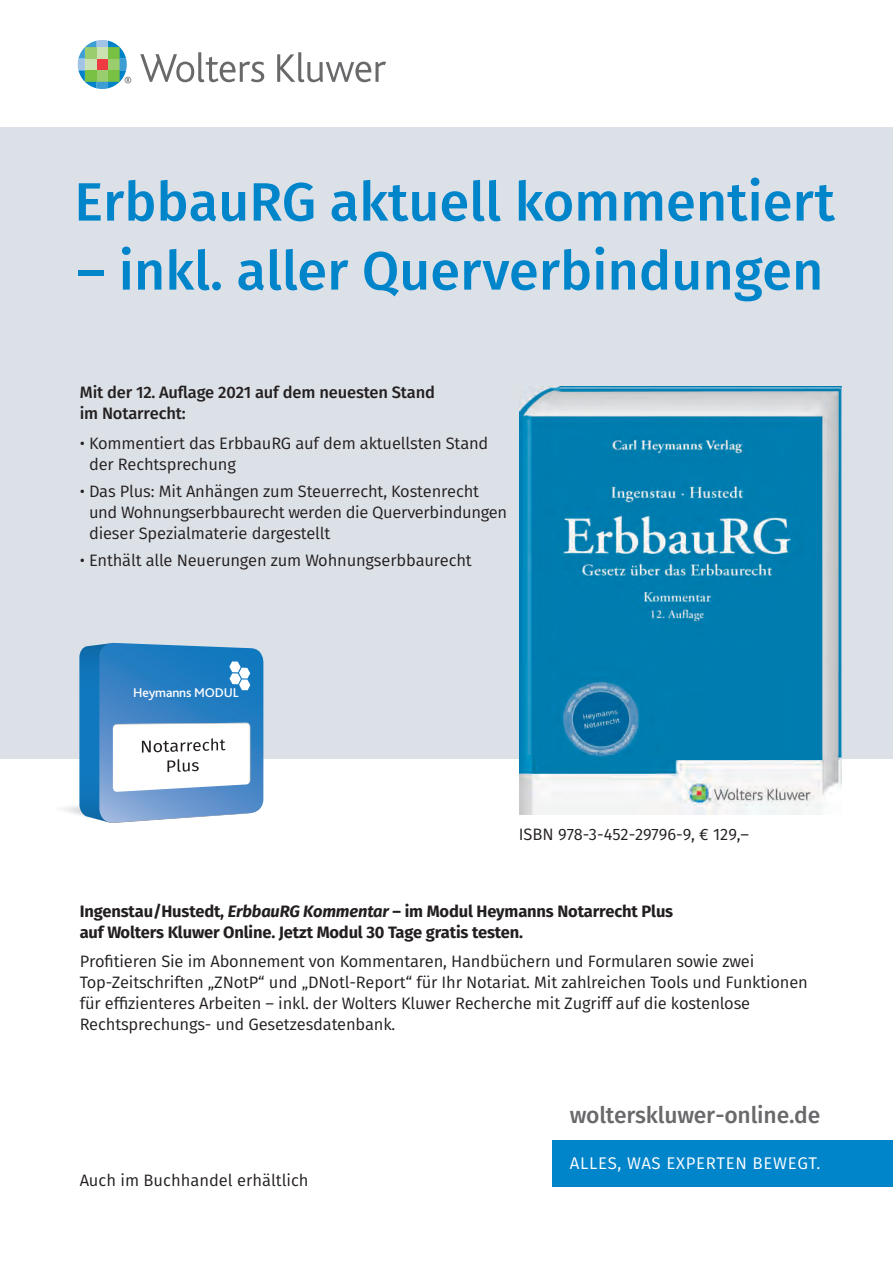
<style>
.page{position:relative;width:893px;height:1263px;background:#fff}
.page>*{position:absolute;margin:0;border:0;box-sizing:border-box;transform-origin:0 0}
.t1{font:500 54px "Fira Sans";color:#0084ca}
.t2{font:500 22.8px "Fira Sans";letter-spacing:-.01em;color:#69696c}
.t3{font:16.8px "Fira Sans";letter-spacing:.04em;color:#fff}
.t4{font:16.5px/21px "Fira Sans";letter-spacing:-.01em;color:#231f20}
.t5{font:700 16.5px/21px "Fira Sans";letter-spacing:-.01em;color:#231f20}
.t6{font:500 16.5px/21px "Fira Sans";letter-spacing:-.01em;color:#231f20}
.t7{font:500 13.35px "Bliss 2";letter-spacing:-.01em;color:#fff}
.s1{font-style:italic}
</style>
<div class="page">
<div style="left:0;top:128px;width:893px;height:631px;background:#dce1e7"></div>
<img style="left:519px;top:387px;width:323px;height:427px">
<div style="left:553px;top:1140px;width:340px;height:46px;background:#0084ca"></div>
<svg style="left:140px;top:52px;width:124px;height:30px"></svg>
<svg style="left:277px;top:52px;width:109px;height:30px"></svg>
<svg style="left:78px;top:40px;width:53px;height:49px"></svg>
<svg style="left:79px;top:643px;width:184px;height:180px"></svg>
<p class="t1" style="left:74px;top:158px;width:762px">ErbbauRG aktuell kommentiert</p>
<p class="t1" style="left:77px;top:227px;width:748px">– inkl. aller Querverbindungen</p>
<p class="t6" style="left:80px;top:381px;width:357px">Mit der 12. Auflage 2021 auf dem neuesten Stand im Notarrecht:</p>
<p class="t4" style="left:89px;top:432px;width:401px;text-indent:-9px">• Kommentiert das ErbbauRG auf dem aktuellsten Stand der Rechtsprechung</p>
<p class="t4" style="left:89px;top:480px;width:420px;text-indent:-9px">• Das Plus: Mit Anhängen zum Steuerrecht, Kostenrecht und Wohnungserbbaurecht werden die Querverbindungen dieser Spezialmaterie dargestellt</p>
<p class="t4" style="left:80px;top:550px;width:394px">• Enthält alle Neuerungen zum Wohnungserbbaurecht</p>
<p class="t7" style="left:133px;top:684px;width:107px">Heymanns MODUL</p>
<p class="t4" style="left:519px;top:824px;width:232px">ISBN 978-3-452-29796-9, € 129,–</p>
<p class="t5" style="left:80px;top:899px;width:595px">Ingenstau/Hustedt, <span class="s1">ErbbauRG Kommentar</span> – im Modul Heymanns Notarrecht Plus auf Wolters Kluwer Online. Jetzt Modul 30 Tage gratis testen.</p>
<p class="t4" style="left:80px;top:951px;width:730px">Profitieren Sie im Abonnement von Kommentaren, Handbüchern und Formularen sowie zwei Top-Zeitschriften „ZNotP“ und „DNotl-Report“ für Ihr Notariat. Mit zahlreichen Tools und Funktionen für effizienteres Arbeiten – inkl. der Wolters Kluwer Recherche mit Zugriff auf die kostenlose Rechtsprechungs- und Gesetzesdatenbank.</p>
<p class="t4" style="left:80px;top:1170px;width:230px">Auch im Buchhandel erhältlich</p>
<p class="t2" style="left:570px;top:1096px;width:252px">wolterskluwer-online.de</p>
<p class="t3" style="left:570px;top:1151px;width:252px">ALLES, WAS EXPERTEN BEWEGT.</p>
</div>
